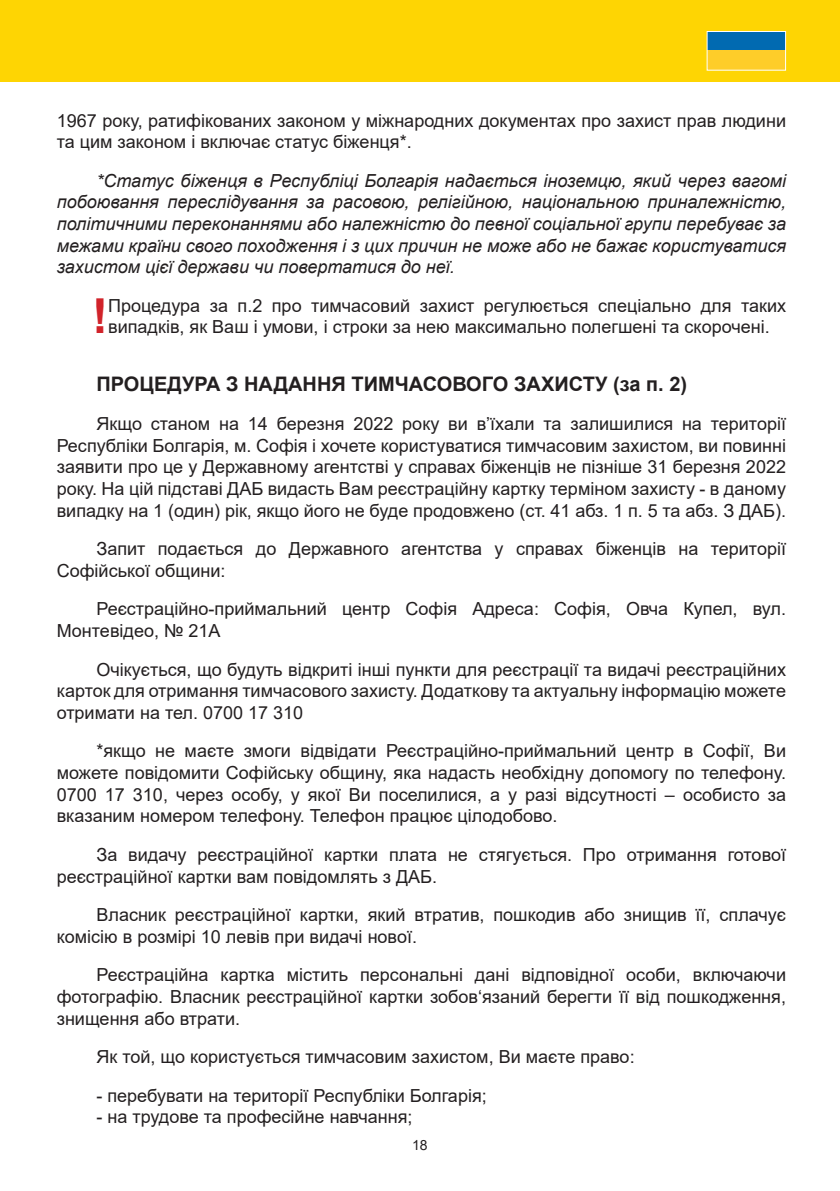
<style>
.page{position:relative;width:840px;height:1191px;background:#fff}
.page>*{position:absolute;margin:0;border:0;box-sizing:border-box;transform-origin:0 0}
.t1{font:700 48.2px "Arial";color:#d1232a}
.t2{font:700 20px "Arial";color:#231f20}
.t3{font:18px/21.6px "Arial";color:#231f20}
.t4{font:italic 18px/21.6px "Arial";color:#231f20;text-align:justify}
.t5{font:14px "Arial";color:#231f20}
</style>
<div class="page">
<div style="left:0;top:0;width:839px;height:82px;background:#fed503"></div>
<div style="left:707px;top:32px;width:78px;height:38px;background:#016ab1"></div>
<div style="left:707px;top:51px;width:78px;height:19px;background:#fecd29"></div>
<div style="left:706px;top:31px;width:79px;height:40px;border:1px solid #fff"></div>
<p class="t3" style="left:57px;top:109px;width:730px">1967 року, ратифікованих законом у міжнародних документах про захист прав людини та цим законом і включає статус біженця*.</p>
<p class="t4" style="left:57px;top:170px;width:730px;text-indent:40px">*Статус біженця в Республіці Болгарія надається іноземцю, який через вагомі побоювання переслідування за расовою, релігійною, національною приналежністю, політичними переконаннями або належністю до певної соціальної групи перебуває за межами країни свого походження і з цих причин не може або не бажає користуватися захистом цієї держави чи повертатися до неї.</p>
<h1 class="t1" style="left:92px;top:282px;width:18px">!</h1>
<p class="t3" style="left:108px;top:294px;width:679px">Процедура за п.2 про тимчасовий захист регулюється спеціально для таких випадків, як Ваш і умови, і строки за нею максимально полегшені та скорочені.</p>
<p class="t2" style="left:96px;top:370px;width:591px">ПРОЦЕДУРА З НАДАННЯ ТИМЧАСОВОГО ЗАХИСТУ (за п. 2)</p>
<p class="t3" style="left:57px;top:413px;width:730px;text-align:justify;text-indent:40px">Якщо станом на 14 березня 2022 року ви в’їхали та залишилися на території Республіки Болгарія, м. Софія і хочете користуватися тимчасовим захистом, ви повинні заявити про це у Державному агентстві у справах біженців не пізніше 31 березня 2022 року. На цій підставі ДАБ видасть Вам реєстраційну картку терміном захисту - в даному випадку на 1 (один) рік, якщо його не буде продовжено (ст. 41 абз. 1 п. 5 та абз. З ДАБ).</p>
<p class="t3" style="left:57px;top:538px;width:730px;text-indent:40px">Запит подається до Державного агентства у справах біженців на території<br>Софійської общини:</p>
<p class="t3" style="left:57px;top:598px;width:730px;text-indent:40px">Реєстраційно-приймальний центр Софія Адреса: Софія, Овча Купел, вул.<br>Монтевідео, № 21А</p>
<p class="t3" style="left:57px;top:658px;width:730px;text-align:justify;text-indent:40px">Очікується, що будуть відкриті інші пункти для реєстрації та видачі реєстраційних карток для отримання тимчасового захисту. Додаткову та актуальну інформацію можете отримати на тел. 0700 17 310</p>
<p class="t3" style="left:57px;top:740px;width:730px;text-align:justify;text-indent:40px">*якщо не маєте змоги відвідати Реєстраційно-приймальний центр в Софії, Ви можете повідомити Софійську общину, яка надасть необхідну допомогу по телефону.<br>0700 17 310, через особу, у якої Ви поселилися, а у разі відсутності – особисто за вказаним номером телефону. Телефон працює цілодобово.</p>
<p class="t3" style="left:57px;top:843px;width:730px;text-indent:40px">За видачу реєстраційної картки плата не стягується. Про отримання готової реєстраційної картки вам повідомлять з ДАБ.</p>
<p class="t3" style="left:57px;top:904px;width:730px;text-indent:40px">Власник реєстраційної картки, який втратив, пошкодив або знищив її, сплачує комісію в розмірі 10 левів при видачі нової.</p>
<p class="t3" style="left:57px;top:964px;width:730px;text-align:justify;text-indent:40px">Реєстраційна картка містить персональні дані відповідної особи, включаючи фотографію. Власник реєстраційної картки зобов‘язаний берегти її від пошкодження, знищення або втрати.</p>
<p class="t3" style="left:96px;top:1046px;width:539px">Як той, що користується тимчасовим захистом, Ви маєте право:</p>
<p class="t3" style="left:96px;top:1084px;width:391px">- перебувати на території Республіки Болгарія;</p>
<p class="t3" style="left:96px;top:1106px;width:317px">- на трудове та професійне навчання;</p>
<p class="t5" style="left:412px;top:1135px;width:17px">18</p>
</div>
